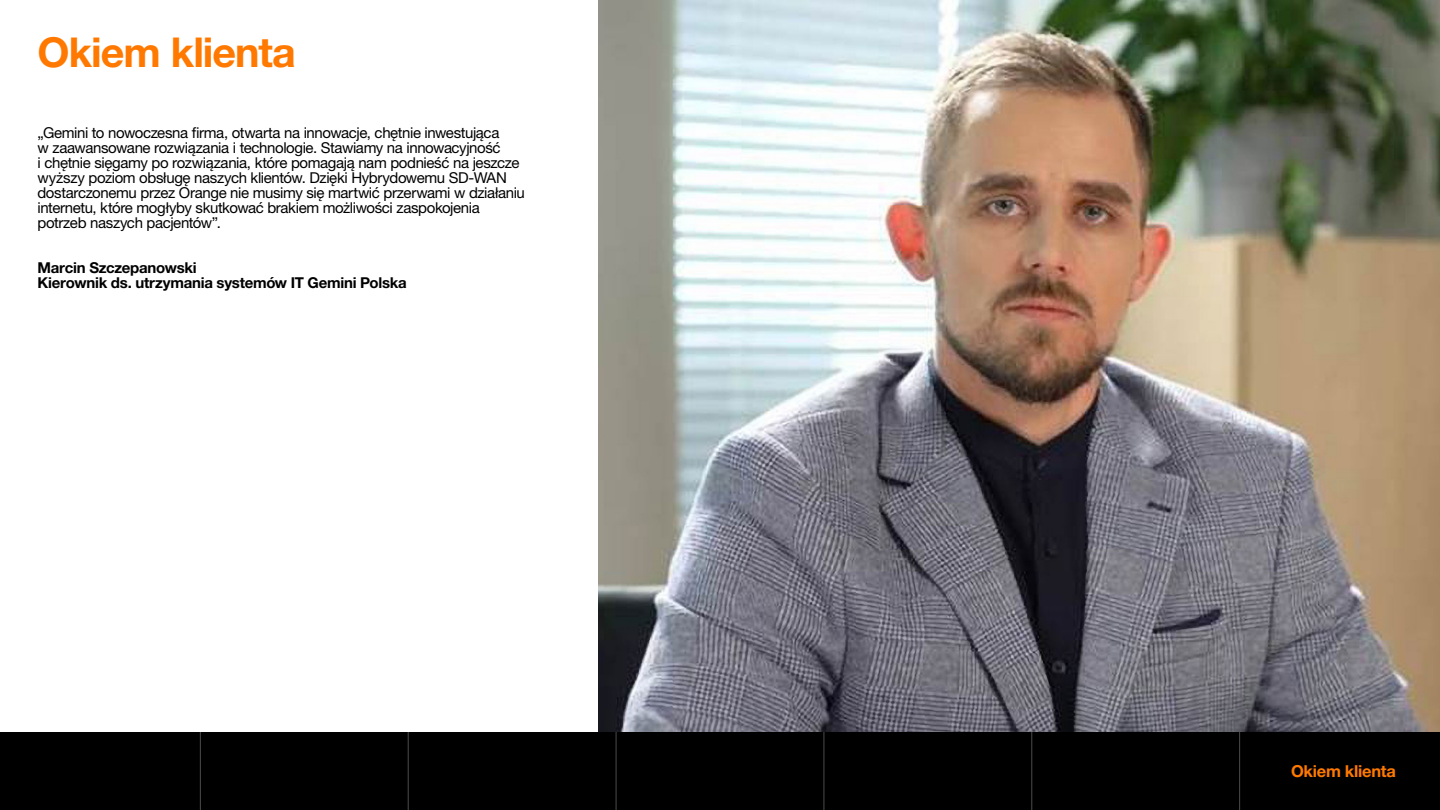
<style>
.page{position:relative;width:1440px;height:810px;background:#fff}
.page>*{position:absolute;margin:0;border:0;box-sizing:border-box;transform-origin:0 0}
.t1{font:700 41.25px "Helvetica Neue LT Pro";letter-spacing:-.025em;color:#ff7900}
.t2{font:700 16.5px "Helvetica Neue LT Pro";letter-spacing:-.015em;color:#ff7900}
.t3{font:15px/15px "Helvetica Neue LT Pro";letter-spacing:-.025em;color:#000}
.t4{font:700 15px/15px "Helvetica Neue LT Pro";letter-spacing:-.015em;color:#000}
</style>
<div class="page">
<img style="left:598px;top:0;width:841px;height:732px">
<div style="left:0;top:732px;width:1440px;height:78px;background:#000"></div>
<hr style="left:200px;top:732px;width:1px;height:78px;background:#fff">
<hr style="left:408px;top:732px;width:1px;height:78px;background:#fff">
<hr style="left:616px;top:732px;width:1px;height:78px;background:#fff">
<hr style="left:824px;top:732px;width:1px;height:78px;background:#fff">
<hr style="left:1031px;top:732px;width:1px;height:78px;background:#fff">
<hr style="left:1239px;top:732px;width:1px;height:78px;background:#fff">
<h1 class="t1" style="left:38px;top:27px;width:260px">Okiem klienta</h1>
<p class="t3" style="left:38px;top:125px;width:489px">„Gemini to nowoczesna firma, otwarta na innowacje, chętnie inwestująca<br>w zaawansowane rozwiązania i technologie. Stawiamy na innowacyjność<br>i chętnie sięgamy po rozwiązania, które pomagają nam podnieść na jeszcze wyższy poziom obsługę naszych klientów. Dzięki Hybrydowemu SD-WAN dostarczonemu przez Orange nie musimy się martwić przerwami w działaniu internetu, które mogłyby skutkować brakiem możliwości zaspokojenia potrzeb naszych pacjentów”.</p>
<p class="t4" style="left:38px;top:260px;width:371px">Marcin Szczepanowski<br>Kierownik ds. utrzymania systemów IT Gemini Polska</p>
<p class="t2" style="left:1291px;top:761px;width:106px">Okiem klienta</p>
</div>
